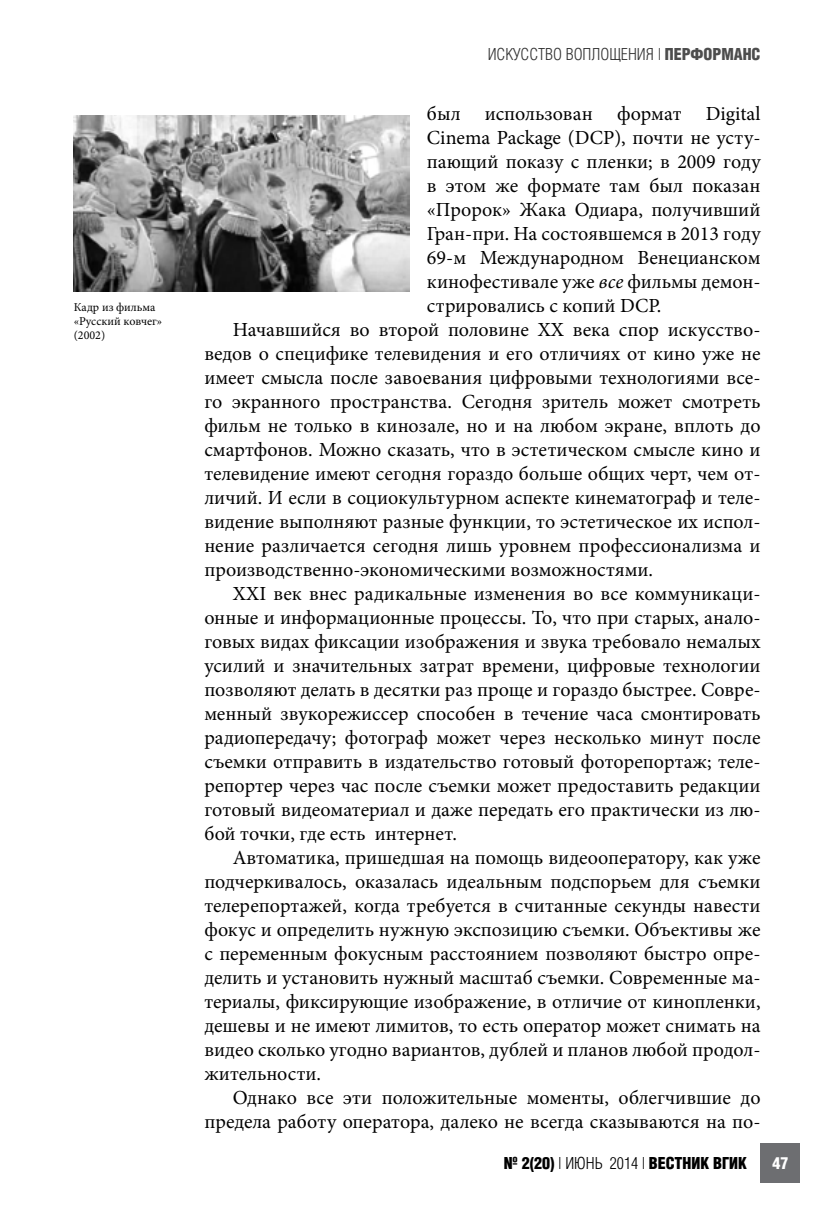
<style>
.page{position:relative;width:823px;height:1219px;background:#fff}
.page>*{position:absolute;margin:0;border:0;box-sizing:border-box;transform-origin:0 0}
.t1{font:20px "Minion Pro";color:#000}
.t2{font:16px "AG Letterica Cond L";color:#333}
.t3{font:700 16px "AG Letterica Cond L";color:#000}
.t4{font:700 16px "AG Letterica Cond L";color:#fff}
.t5{font:12px/14.4px "Minion Pro";color:#000}
.s1{font-weight:700;color:#4d4d4d}
.s2{font-style:italic}
.s3{font-weight:400}
</style>
<div class="page">
<div style="left:760px;top:1143px;width:39px;height:40px;background:#6d6e71"></div>
<img style="left:74px;top:116px;width:335px;height:176px">
<p class="t5" style="left:74px;top:300px;width:90px">Кадр из фильма «Русский ковчег» (2002)</p>
<p class="t2" style="left:487px;top:44px;width:274px">ИСКУССТВО ВОПЛОЩЕНИЯ | <span class="s1">ПЕРФОРМАНС</span></p>
<p class="t1" style="left:427px;top:100px;width:335px">был использован формат Digital</p>
<p class="t1" style="left:427px;top:124px;width:335px">Cinema Package (DCP), почти не усту-</p>
<p class="t1" style="left:427px;top:148px;width:335px">пающий показу с пленки; в 2009 году</p>
<p class="t1" style="left:427px;top:172px;width:335px">в этом же формате там был показан</p>
<p class="t1" style="left:427px;top:196px;width:335px">«Пророк» Жака Одиара, получивший</p>
<p class="t1" style="left:427px;top:220px;width:335px">Гран-при. На состоявшемся в 2013 году</p>
<p class="t1" style="left:427px;top:244px;width:335px">69-м Международном Венецианском</p>
<p class="t1" style="left:427px;top:268px;width:335px">кинофестивале уже <span class="s2">все</span> фильмы демон-</p>
<p class="t1" style="left:427px;top:292px;width:236px">стрировались с копий DCP.</p>
<p class="t1" style="left:232px;top:316px;width:529px">Начавшийся во второй половине ХХ века спор искусство-</p>
<p class="t1" style="left:204px;top:340px;width:557px">ведов о специфике телевидения и его отличиях от кино уже не</p>
<p class="t1" style="left:204px;top:364px;width:557px">имеет смысла после завоевания цифровыми технологиями все-</p>
<p class="t1" style="left:204px;top:388px;width:557px">го экранного пространства. Сегодня зритель может смотреть</p>
<p class="t1" style="left:204px;top:412px;width:557px">фильм не только в кинозале, но и на любом экране, вплоть до</p>
<p class="t1" style="left:204px;top:436px;width:557px">смартфонов. Можно сказать, что в эстетическом смысле кино и</p>
<p class="t1" style="left:204px;top:460px;width:557px">телевидение имеют сегодня гораздо больше общих черт, чем от-</p>
<p class="t1" style="left:204px;top:484px;width:557px">личий. И если в социокультурном аспекте кинематограф и теле-</p>
<p class="t1" style="left:204px;top:508px;width:557px">видение выполняют разные функции, то эстетическое их испол-</p>
<p class="t1" style="left:204px;top:532px;width:557px">нение различается сегодня лишь уровнем профессионализма и</p>
<p class="t1" style="left:204px;top:556px;width:450px">производственно-экономическими возможностями.</p>
<p class="t1" style="left:232px;top:580px;width:529px">XXI век внес радикальные изменения во все коммуникаци-</p>
<p class="t1" style="left:204px;top:604px;width:557px">онные и информационные процессы. То, что при старых, анало-</p>
<p class="t1" style="left:204px;top:628px;width:557px">говых видах фиксации изображения и звука требовало немалых</p>
<p class="t1" style="left:204px;top:652px;width:557px">усилий и значительных затрат времени, цифровые технологии</p>
<p class="t1" style="left:204px;top:676px;width:557px">позволяют делать в десятки раз проще и гораздо быстрее. Совре-</p>
<p class="t1" style="left:204px;top:700px;width:557px">менный звукорежиссер способен в течение часа смонтировать</p>
<p class="t1" style="left:204px;top:724px;width:557px">радиопередачу; фотограф может через несколько минут после</p>
<p class="t1" style="left:204px;top:748px;width:557px">съемки отправить в издательство готовый фоторепортаж; теле-</p>
<p class="t1" style="left:204px;top:772px;width:557px">репортер через час после съемки может предоставить редакции</p>
<p class="t1" style="left:204px;top:796px;width:557px">готовый видеоматериал и даже передать его практически из лю-</p>
<p class="t1" style="left:204px;top:820px;width:254px">бой точки, где есть интернет.</p>
<p class="t1" style="left:232px;top:844px;width:529px">Автоматика, пришедшая на помощь видеооператору, как уже</p>
<p class="t1" style="left:204px;top:868px;width:557px">подчеркивалось, оказалась идеальным подспорьем для съемки</p>
<p class="t1" style="left:204px;top:892px;width:557px">телерепортажей, когда требуется в считанные секунды навести</p>
<p class="t1" style="left:204px;top:916px;width:557px">фокус и определить нужную экспозицию съемки. Объективы же</p>
<p class="t1" style="left:204px;top:940px;width:557px">с переменным фокусным расстоянием позволяют быстро опре-</p>
<p class="t1" style="left:204px;top:964px;width:557px">делить и установить нужный масштаб съемки. Современные ма-</p>
<p class="t1" style="left:204px;top:988px;width:557px">териалы, фиксирующие изображение, в отличие от кинопленки,</p>
<p class="t1" style="left:204px;top:1012px;width:557px">дешевы и не имеют лимитов, то есть оператор может снимать на</p>
<p class="t1" style="left:204px;top:1036px;width:557px">видео сколько угодно вариантов, дублей и планов любой продол-</p>
<p class="t1" style="left:204px;top:1060px;width:118px">жительности.</p>
<p class="t1" style="left:232px;top:1084px;width:529px">Однако все эти положительные моменты, облегчившие до</p>
<p class="t1" style="left:204px;top:1108px;width:557px">предела работу оператора, далеко не всегда сказываются на по-</p>
<p class="t3" style="left:503px;top:1153px;width:244px">№ 2(20) <span class="s3">| ИЮНЬ 2014 |</span> ВЕСТНИК ВГИК</p>
<p class="t4" style="left:772px;top:1153px;width:17px">47</p>
</div>
